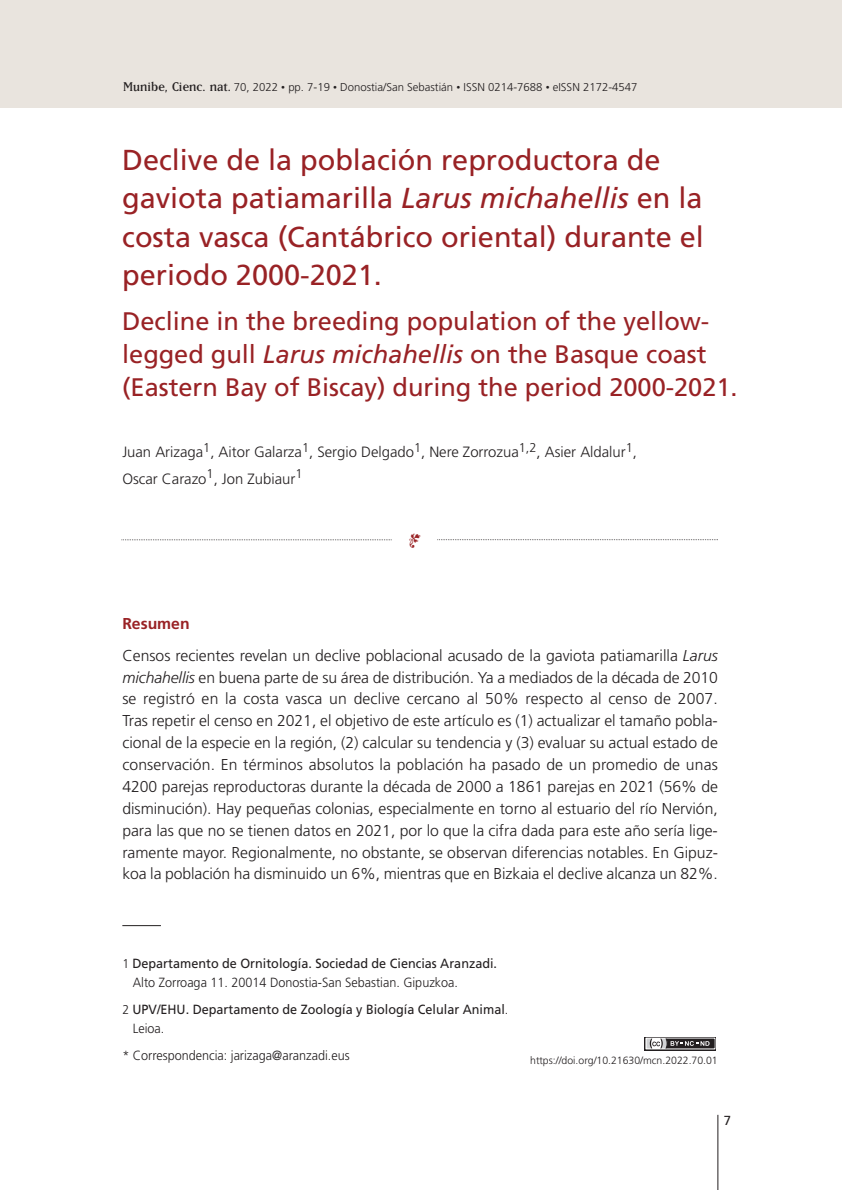
<style>
.page{position:relative;width:842px;height:1190px;background:#fff}
.page>*{position:absolute;margin:0;border:0;box-sizing:border-box;transform-origin:0 0}
.t1{font:28.88px/38.5px "Frutiger";color:#992225}
.t2{font:25.38px/33.2px "Frutiger";color:#992225}
.t3{font:300 15.75px/21.9px "Frutiger";color:#231f20}
.t4{font:300 14.88px/26.2px "Frutiger";color:#231f20}
.t5{font:13.3px/19.2px "Frutiger";color:#231f20;scale:.95 1}
.t6{font:300 13.3px "Frutiger";color:#231f20;scale:.95 1}
.t7{font:13.12px "Frutiger";color:#231f20}
.t8{font:300 11.38px "Frutiger";color:#231f20}
.t9{font:300 10.5px "Frutiger";color:#231f20}
.s1{font-family:"Matrix Lining";font-weight:400;font-size:14.88px}
.s2{font-size:7.88px}
.s3{font-style:italic}
.s4{font-weight:700;color:#992225}
.s5{font-weight:300;font-size:12.78px}
.s6{font-weight:300}
</style>
<div class="page">
<hr style="left:717px;top:1115px;width:1px;height:75px;background:#231f20">
<div style="left:0;top:0;width:842px;height:108px;background:#e9e4de"></div>
<svg style="left:121px;top:539px;width:271px;height:1px"></svg>
<svg style="left:437px;top:539px;width:281px;height:1px"></svg>
<hr style="left:122px;top:925px;width:39px;height:1px;background:#231f20">
<svg style="left:644px;top:1037px;width:72px;height:13px"></svg>
<svg style="left:645px;top:1038px;width:70px;height:11px"></svg>
<svg style="left:646px;top:1038px;width:68px;height:10px"></svg>
<p class="t8" style="left:123px;top:83px;width:515px"><span class="s1">Munibe, Cienc. nat.</span> 70, 2022 <span class="s2">•</span> pp. 7-19 <span class="s2">•</span> Donostia/San Sebastián <span class="s2">•</span> ISSN 0214-7688 <span class="s2">•</span> eISSN 2172-4547</p>
<h1 class="t1" style="left:122px;top:143px;width:583px">Declive de la población reproductora de gaviota patiamarilla <span class="s3">Larus michahellis</span> en la costa vasca (Cantábrico oriental) durante el periodo 2000-2021.</h1>
<h2 class="t2" style="left:122px;top:306px;width:617px">Decline in the breeding population of the yellow&shy;legged gull <span class="s3">Larus michahellis</span> on the Basque coast (Eastern Bay of Biscay) during the period 2000-2021.</h2>
<p class="t4" style="left:122px;top:440px;width:516px">Juan Arizaga<sup>1</sup>, Aitor Galarza<sup>1</sup>, Sergio Delgado<sup>1</sup>, Nere Zorrozua<sup>1,2</sup>, Asier Aldalur<sup>1</sup>,<br>Oscar Carazo<sup>1</sup>, Jon Zubiaur<sup>1</sup></p>
<p class="t3" style="left:122px;top:609px;width:597px;line-height:31.8px"><span class="s4">Resumen<br></span>Censos recientes revelan un declive poblacional acusado de la gaviota patiamarilla <span class="s3">Larus</span></p>
<p class="t3" style="left:122px;top:667px;width:597px;text-align:justify"><span class="s3">michahellis</span> en buena parte de su área de distribución. Ya a mediados de la década de 2010 se registró en la costa vasca un declive cercano al 50% respecto al censo de 2007.<br>Tras repetir el censo en 2021, el objetivo de este artículo es (1) actualizar el tamaño pobla&shy;cional de la especie en la región, (2) calcular su tendencia y (3) evaluar su actual estado de conservación. En términos absolutos la población ha pasado de un promedio de unas 4200 parejas reproductoras durante la década de 2000 a 1861 parejas en 2021 (56% de disminución). Hay pequeñas colonias, especialmente en torno al estuario del río Nervión, para las que no se tienen datos en 2021, por lo que la cifra dada para este año sería lige&shy;ramente mayor. Regionalmente, no obstante, se observan diferencias notables. En Gipuz&shy;koa la población ha disminuido un 6%, mientras que en Bizkaia el declive alcanza un 82%.</p>
<p class="t5" style="left:133px;top:955px;width:385px;text-indent:-11px"><span class="s5">1</span> Departamento de Ornitología. Sociedad de Ciencias Aranzadi.<br><span class="s6">Alto Zorroaga 11. 20014 Donostia-San Sebastian. Gipuzkoa.</span></p>
<p class="t5" style="left:133px;top:1001px;width:397px;text-indent:-10px"><span class="s5">2</span> UPV/EHU. Departamento de Zoología y Biología Celular Animal<span class="s6">.<br>Leioa.</span></p>
<p class="t6" style="left:122px;top:1050px;width:241px">* Correspondencia: jarizaga@aranzadi.eus</p>
<p class="t9" style="left:530px;top:1056px;width:189px">https://doi.org/10.21630/mcn.2022.70.01</p>
<p class="t7" style="left:724px;top:1115px;width:9px">7</p>
</div>
